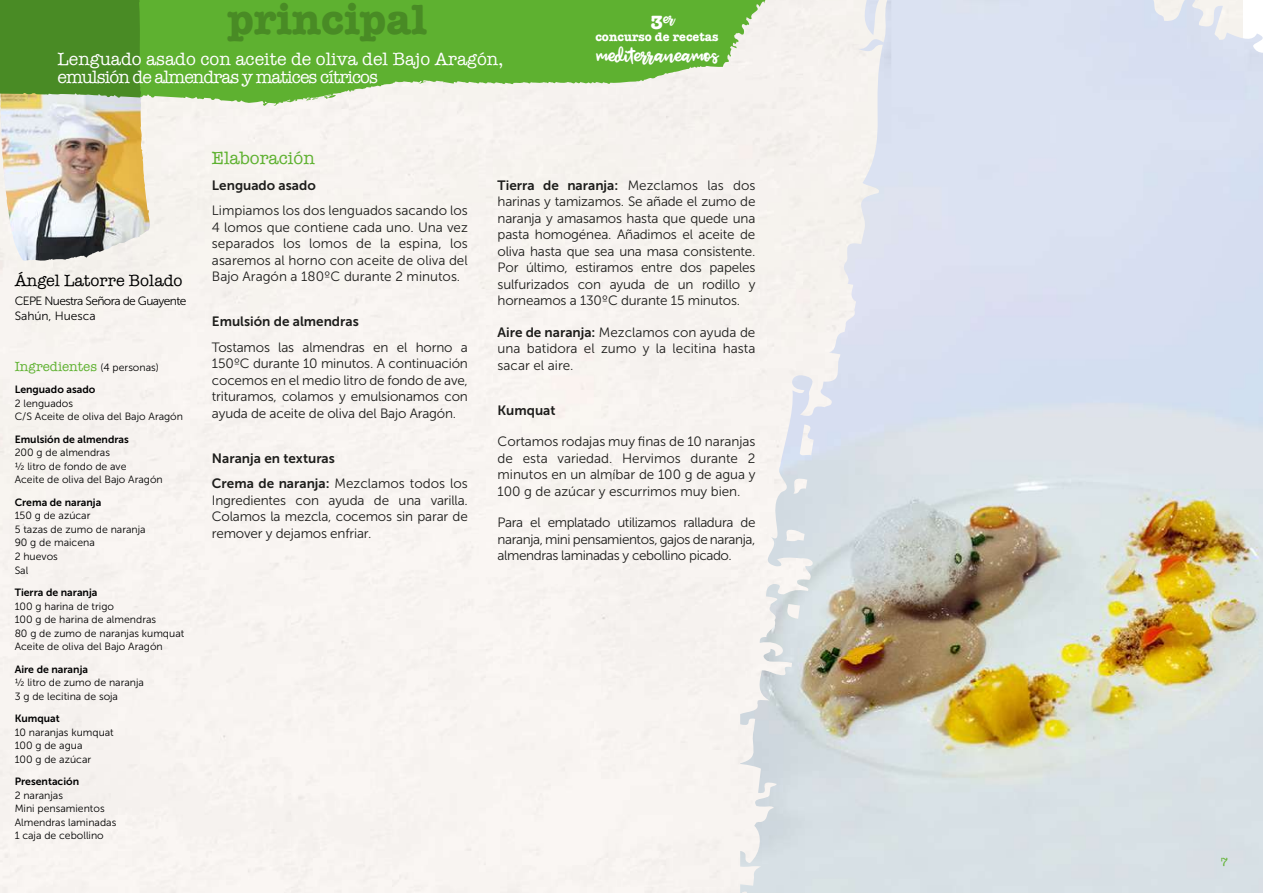
<style>
.page{position:relative;width:1263px;height:893px;background:#fff}
.page>*{position:absolute;margin:0;border:0;box-sizing:border-box;transform-origin:0 0}
.t1{font:700 43.5px "American Typewriter";color:#498b25}
.t2{font:19.05px "Jenthill";color:#fff}
.t3{font:18px "American Typewriter";color:#fff}
.t4{font:18px "American Typewriter";letter-spacing:-.05em;color:#fff}
.t5{font:18px "American Typewriter";color:#5eb130}
.t6{font:16.5px "American Typewriter";color:#000}
.t7{font:14.85px "Jenthill";color:#fff}
.t8{font:13.5px/16.5px "Museo Sans 300";letter-spacing:-.015em;color:#1d1d1b;text-align:justify}
.t9{font:13.5px "Museo Sans 700";color:#1d1d1b}
.t10{font:13.5px "American Typewriter";color:#5eb130}
.t11{font:700 12.6px "American Typewriter";color:#fff}
.t12{font:12px/15px "Museo Sans 300";letter-spacing:-.05em;color:#000}
.t13{font:12px "American Typewriter";color:#5eb130}
.t14{font:10.5px/13.5px "Museo Sans 300";color:#000}
.t15{font:10.5px "Museo Sans 700";color:#000}
.s1{font-family:"American Typewriter";font-weight:700;font-size:19.65px}
.s2{font-family:"Museo Sans 300";font-size:10.5px;color:#000}
.s3{font-family:"Museo Sans 700"}
.s4{font-family:"Museo Sans 300"}
</style>
<div class="page">
<img style="left:0;top:106px;width:152px;height:156px">
<svg style="left:0;top:0;width:740px;height:106px;fill:#5eb130"></svg>
<div style="left:0;top:0;width:142px;height:98px;background:#498b25"></div>
<img style="left:740px;top:0;width:523px;height:893px">
<h1 class="t1" style="left:228px;top:-7px;width:201px">principal</h1>
<p class="t7" style="left:651px;top:9px;width:26px"><span class="s1">3</span>er</p>
<p class="t11" style="left:595px;top:29px;width:125px">concurso de recetas</p>
<h3 class="t3" style="left:57px;top:49px;width:447px">Lenguado asado con aceite de oliva del Bajo Aragón,</h3>
<h2 class="t2" style="left:596px;top:43px;width:123px">mediterraneamos</h2>
<h3 class="t4" style="left:57px;top:67px;width:322px">emulsión de almendras y matices cítricos</h3>
<p class="t6" style="left:15px;top:271px;width:169px">Ángel Latorre Bolado</p>
<p class="t12" style="left:15px;top:293px;width:173px">CEPE Nuestra Señora de Guayente<br>Sahún, Huesca</p>
<p class="t10" style="left:15px;top:359px;width:146px">Ingredientes <span class="s2">(4 personas)</span></p>
<p class="t15" style="left:15px;top:384px;width:82px">Lenguado asado</p>
<p class="t14" style="left:15px;top:397px;width:170px">2 lenguados<br>C/S Aceite de oliva del Bajo Aragón</p>
<p class="t15" style="left:15px;top:433px;width:116px">Emulsión de almendras</p>
<p class="t14" style="left:15px;top:446px;width:150px">200 g de almendras<br>½ litro de fondo de ave<br>Aceite de oliva del Bajo Aragón</p>
<p class="t15" style="left:15px;top:496px;width:88px">Crema de naranja</p>
<p class="t14" style="left:15px;top:509px;width:133px">150 g de azúcar<br>5 tazas de zumo de naranja<br>90 g de maicena<br>2 huevos<br>Sal</p>
<p class="t15" style="left:15px;top:586px;width:84px">Tierra de naranja</p>
<p class="t14" style="left:15px;top:599px;width:171px">100 g harina de trigo<br>100 g de harina de almendras<br>80 g de zumo de naranjas kumquat<br>Aceite de oliva del Bajo Aragón</p>
<p class="t15" style="left:15px;top:663px;width:75px">Aire de naranja</p>
<p class="t14" style="left:15px;top:676px;width:131px">½ litro de zumo de naranja<br>3 g de lecitina de soja</p>
<p class="t15" style="left:15px;top:713px;width:47px">Kumquat</p>
<p class="t14" style="left:15px;top:725px;width:101px">10 naranjas kumquat<br>100 g de agua<br>100 g de azúcar</p>
<p class="t15" style="left:15px;top:776px;width:66px">Presentación</p>
<p class="t14" style="left:15px;top:788px;width:103px">2 naranjas<br>Mini pensamientos<br>Almendras laminadas<br>1 caja de cebollino</p>
<h3 class="t5" style="left:212px;top:147px;width:104px">Elaboración</h3>
<p class="t9" style="left:212px;top:177px;width:105px">Lenguado asado</p>
<p class="t8" style="left:212px;top:202px;width:257px">Limpiamos los dos lenguados sacando los 4 lomos que contiene cada uno. Una vez separados los lomos de la espina, los asaremos al horno con aceite de oliva del Bajo Aragón a 180ºC durante 2 minutos.</p>
<p class="t9" style="left:212px;top:314px;width:148px">Emulsión de almendras</p>
<p class="t8" style="left:212px;top:339px;width:257px">Tostamos las almendras en el horno a 150ºC durante 10 minutos. A continuación cocemos en el medio litro de fondo de ave, trituramos, colamos y emulsionamos con ayuda de aceite de oliva del Bajo Aragón.</p>
<p class="t9" style="left:212px;top:450px;width:124px">Naranja en texturas</p>
<p class="t8" style="left:212px;top:475px;width:257px"><span class="s3">Crema de naranja:</span> Mezclamos todos los Ingredientes con ayuda de una varilla.<br>Colamos la mezcla, cocemos sin parar de remover y dejamos enfriar.</p>
<p class="t9" style="left:498px;top:177px;width:259px">Tierra de naranja: <span class="s4">Mezclamos las dos</span></p>
<p class="t8" style="left:498px;top:193px;width:259px">harinas y tamizamos. Se añade el zumo de naranja y amasamos hasta que quede una pasta homogénea. Añadimos el aceite de oliva hasta que sea una masa consistente.<br>Por último, estiramos entre dos papeles sulfurizados con ayuda de un rodillo y horneamos a 130ºC durante 15 minutos.</p>
<p class="t8" style="left:498px;top:324px;width:259px"><span class="s3">Aire de naranja:</span> Mezclamos con ayuda de una batidora el zumo y la lecitina hasta sacar el aire.</p>
<p class="t9" style="left:498px;top:402px;width:59px">Kumquat</p>
<p class="t8" style="left:498px;top:433px;width:259px">Cortamos rodajas muy finas de 10 naranjas de esta variedad. Hervimos durante 2 minutos en un almíbar de 100 g de agua y 100 g de azúcar y escurrimos muy bien.</p>
<p class="t8" style="left:498px;top:514px;width:259px">Para el emplatado utilizamos ralladura de naranja, mini pensamientos, gajos de naranja, almendras laminadas y cebollino picado.</p>
<p class="t13" style="left:1220px;top:855px;width:9px">7</p>
</div>
